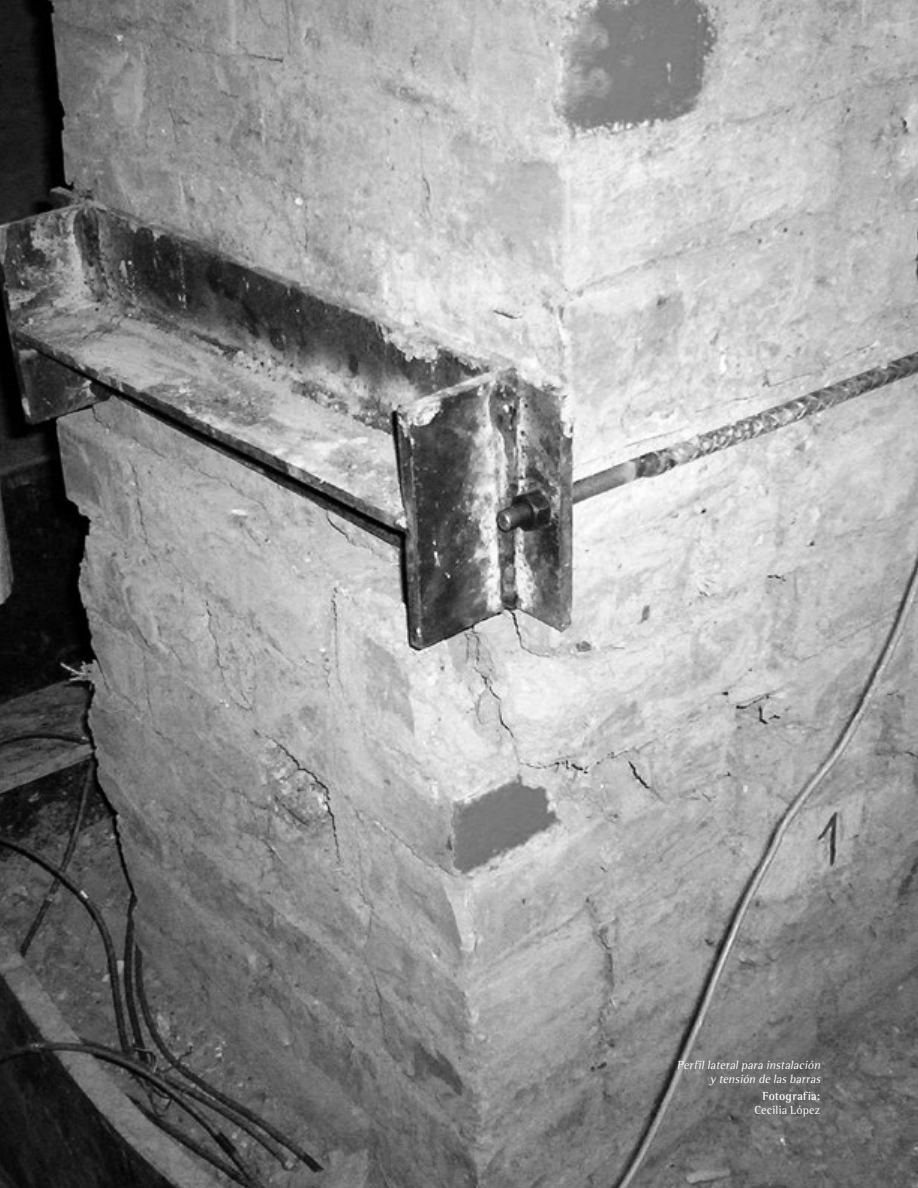
<style>
.page{position:relative;width:918px;height:1188px;background:#fff}
.page>*{position:absolute;margin:0;border:0;box-sizing:border-box;transform-origin:0 0}
.t1{font:italic 12px/14.4px "Agfa Rotis Semi Serif";color:#fff;text-align:right}
.t2{font:12px "Agfa Rotis Semi Serif";letter-spacing:.02em;color:#fff}
.t3{font:700 12px "Agfa Rotis Semi Serif";color:#fff}
</style>
<div class="page">
<img style="left:0;top:0;width:918px;height:1188px">
<p class="t1" style="left:677px;top:1058px;width:147px">Perfillateralpara instalación y tensión de lasbarras</p>
<p class="t3" style="left:763px;top:1089px;width:59px">Fotografia:</p>
<p class="t2" style="left:754px;top:1103px;width:67px">Cecilia López</p>
</div>
